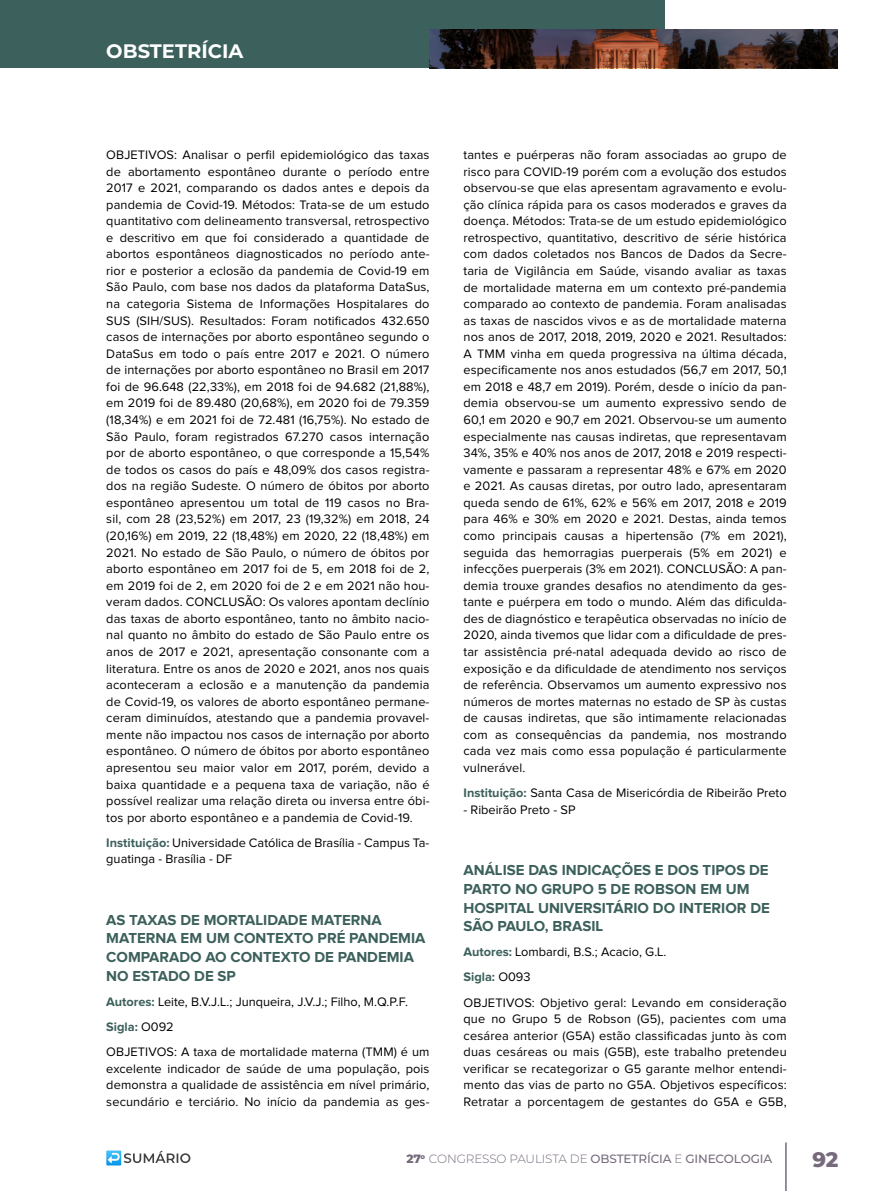
<style>
.page{position:relative;width:893px;height:1191px;background:#fff}
.page>*{position:absolute;margin:0;border:0;box-sizing:border-box;transform-origin:0 0}
.t1{font:800 21px "Montserrat";color:#766a7c}
.t2{font:700 19.5px "Montserrat";color:#fff}
.t3{font:700 15px/18.8px "Proxima Nova";color:#3c605b}
.t4{font:12.75px/16.5px "Proxima Nova";letter-spacing:.01em;color:#000;text-align:justify}
.t5{font:500 12px "Montserrat";letter-spacing:-.01em;color:#766a7c}
.s1{font-weight:700;color:#3c605b}
.s2{font-weight:800}
.s3{font-weight:300}
</style>
<div class="page">
<div style="left:0;top:0;width:665px;height:68px;background:#3c605b"></div>
<img style="left:429px;top:29px;width:409px;height:39px">
<hr style="left:785px;top:1142px;width:2px;height:49px;background:#766a7c">
<svg style="left:106px;top:1150px;width:84px;height:15px"></svg>
<h2 class="t2" style="left:106px;top:37px;width:139px">OBSTETRÍCIA</h2>
<p class="t4" style="left:106px;top:147px;width:325px">OBJETIVOS: Analisar o perfil epidemiológico das taxas de abortamento espontâneo durante o período entre 2017 e 2021, comparando os dados antes e depois da pandemia de Covid-19. Métodos: Trata-se de um estudo quantitativo com delineamento transversal, retrospectivo e descritivo em que foi considerado a quantidade de abortos espontâneos diagnosticados no período ante&shy;rior e posterior a eclosão da pandemia de Covid-19 em São Paulo, com base nos dados da plataforma DataSus, na categoria Sistema de Informações Hospitalares do SUS (SIH/SUS). Resultados: Foram notificados 432.650 casos de internações por aborto espontâneo segundo o DataSus em todo o país entre 2017 e 2021. O número de internações por aborto espontâneo no Brasil em 2017 foi de 96.648 (22,33%), em 2018 foi de 94.682 (21,88%), em 2019 foi de 89.480 (20,68%), em 2020 foi de 79.359 (18,34%) e em 2021 foi de 72.481 (16,75%). No estado de São Paulo, foram registrados 67.270 casos internação por de aborto espontâneo, o que corresponde a 15,54% de todos os casos do país e 48,09% dos casos registra&shy;dos na região Sudeste. O número de óbitos por aborto espontâneo apresentou um total de 119 casos no Bra&shy;sil, com 28 (23,52%) em 2017, 23 (19,32%) em 2018, 24 (20,16%) em 2019, 22 (18,48%) em 2020, 22 (18,48%) em 2021. No estado de São Paulo, o número de óbitos por aborto espontâneo em 2017 foi de 5, em 2018 foi de 2, em 2019 foi de 2, em 2020 foi de 2 e em 2021 não hou&shy;veram dados. CONCLUSÃO: Os valores apontam declínio das taxas de aborto espontâneo, tanto no âmbito nacio&shy;nal quanto no âmbito do estado de São Paulo entre os anos de 2017 e 2021, apresentação consonante com a literatura. Entre os anos de 2020 e 2021, anos nos quais aconteceram a eclosão e a manutenção da pandemia de Covid-19, os valores de aborto espontâneo permane&shy;ceram diminuídos, atestando que a pandemia provavel&shy;mente não impactou nos casos de internação por aborto espontâneo. O número de óbitos por aborto espontâneo apresentou seu maior valor em 2017, porém, devido a baixa quantidade e a pequena taxa de variação, não é possível realizar uma relação direta ou inversa entre óbi&shy;tos por aborto espontâneo e a pandemia de Covid-19.</p>
<p class="t4" style="left:106px;top:835px;width:325px"><span class="s1">Instituição:</span> Universidade Católica de Brasília - Campus Ta&shy;guatinga - Brasília - DF</p>
<p class="t3" style="left:106px;top:910px;width:321px">AS TAXAS DE MORTALIDADE MATERNA<br>MATERNA EM UM CONTEXTO PRÉ PANDEMIA<br>COMPARADO AO CONTEXTO DE PANDEMIA<br>NO ESTADO DE SP</p>
<p class="t4" style="left:106px;top:989px;width:325px;line-height:25px;text-align:left"><span class="s1">Autores:</span> Leite, B.V.J.L.; Junqueira, J.V.J.; Filho, M.Q.P.F.<br><span class="s1">Sigla:</span> O092<br>OBJETIVOS: A taxa de mortalidade materna (TMM) é um</p>
<p class="t4" style="left:106px;top:1060px;width:325px">excelente indicador de saúde de uma população, pois demonstra a qualidade de assistência em nível primário, secundário e terciário. No início da pandemia as ges-</p>
<p class="t4" style="left:463px;top:147px;width:325px">tantes e puérperas não foram associadas ao grupo de risco para COVID-19 porém com a evolução dos estudos observou-se que elas apresentam agravamento e evolu&shy;ção clínica rápida para os casos moderados e graves da doença. Métodos: Trata-se de um estudo epidemiológico retrospectivo, quantitativo, descritivo de série histórica com dados coletados nos Bancos de Dados da Secre&shy;taria de Vigilância em Saúde, visando avaliar as taxas de mortalidade materna em um contexto pré-pandemia comparado ao contexto de pandemia. Foram analisadas as taxas de nascidos vivos e as de mortalidade materna nos anos de 2017, 2018, 2019, 2020 e 2021. Resultados:<br>A TMM vinha em queda progressiva na última década, especificamente nos anos estudados (56,7 em 2017, 50,1 em 2018 e 48,7 em 2019). Porém, desde o início da pan&shy;demia observou-se um aumento expressivo sendo de 60,1 em 2020 e 90,7 em 2021. Observou-se um aumento especialmente nas causas indiretas, que representavam 34%, 35% e 40% nos anos de 2017, 2018 e 2019 respecti&shy;vamente e passaram a representar 48% e 67% em 2020 e 2021. As causas diretas, por outro lado, apresentaram queda sendo de 61%, 62% e 56% em 2017, 2018 e 2019 para 46% e 30% em 2020 e 2021. Destas, ainda temos como principais causas a hipertensão (7% em 2021), seguida das hemorragias puerperais (5% em 2021) e infecções puerperais (3% em 2021). CONCLUSÃO: A pan&shy;demia trouxe grandes desafios no atendimento da ges&shy;tante e puérpera em todo o mundo. Além das dificulda&shy;des de diagnóstico e terapêutica observadas no início de 2020, ainda tivemos que lidar com a dificuldade de pres&shy;tar assistência pré-natal adequada devido ao risco de exposição e da dificuldade de atendimento nos serviços de referência. Observamos um aumento expressivo nos números de mortes maternas no estado de SP às custas de causas indiretas, que são intimamente relacionadas com as consequências da pandemia, nos mostrando cada vez mais como essa população é particularmente vulnerável.</p>
<p class="t4" style="left:463px;top:785px;width:325px"><span class="s1">Instituição:</span> Santa Casa de Misericórdia de Ribeirão Preto</p>
<p class="t4" style="left:463px;top:801px;width:113px">- Ribeirão Preto - SP</p>
<p class="t3" style="left:463px;top:861px;width:308px">ANÁLISE DAS INDICAÇÕES E DOS TIPOS DE<br>PARTO NO GRUPO 5 DE ROBSON EM UM<br>HOSPITAL UNIVERSITÁRIO DO INTERIOR DE<br>SÃO PAULO, BRASIL</p>
<p class="t4" style="left:463px;top:940px;width:325px;line-height:25px;text-align:left"><span class="s1">Autores:</span> Lombardi, B.S.; Acacio, G.L.<br><span class="s1">Sigla:</span> O093<br>OBJETIVOS: Objetivo geral: Levando em consideração</p>
<p class="t4" style="left:463px;top:1011px;width:325px">que no Grupo 5 de Robson (G5), pacientes com uma cesárea anterior (G5A) estão classificadas junto às com duas cesáreas ou mais (G5B), este trabalho pretendeu verificar se recategorizar o G5 garante melhor entendi&shy;mento das vias de parto no G5A. Objetivos específicos:<br>Retratar a porcentagem de gestantes do G5A e G5B,</p>
<p class="t5" style="left:406px;top:1150px;width:367px"><span class="s2">27</span><sup>o</sup> <span class="s3">CONGRESSO PAULISTA DE</span> OBSTETRÍCIA <span class="s3">E</span> GINECOLOGIA</p>
<h1 class="t1" style="left:812px;top:1144px;width:28px">92</h1>
</div>
